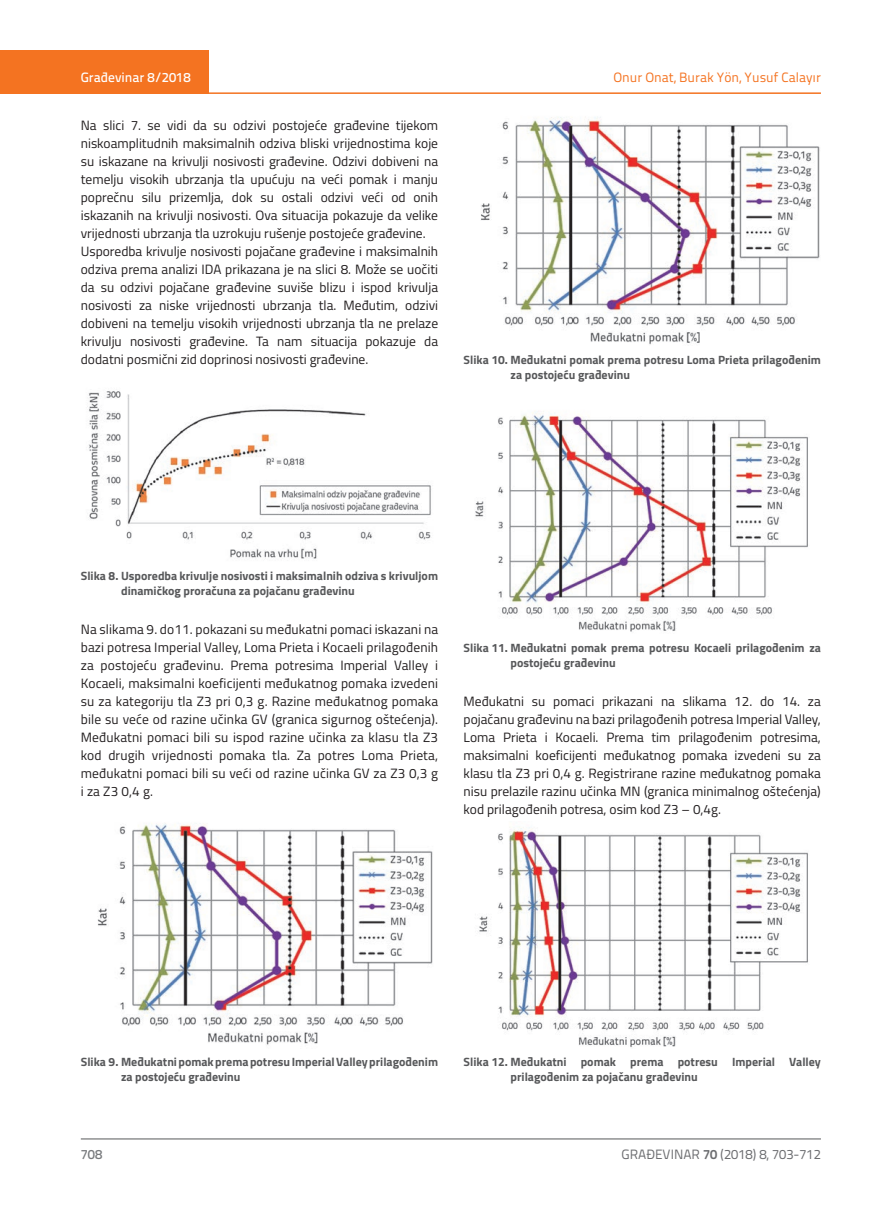
<style>
.page{position:relative;width:872px;height:1212px;background:#fff}
.page>*{position:absolute;margin:0;border:0;box-sizing:border-box;transform-origin:0 0}
.t1{font:13.5px/18px "Titillium";color:#231f20;text-align:justify}
.t2{font:13.5px "Titillium Text 22 L";color:#f47321}
.t3{font:13.5px "Titillium Text 22 L";color:#6c6d70}
.t4{font:500 13.5px "Titillium Text 22 L";color:#fff}
.t5{font:500 13.5px "Titillium Text 22 L";color:#787a7d}
.t6{font:700 12px/15px "Titillium";color:#57585a}
.s1{font-weight:700}
</style>
<div class="page">
<div style="left:0;top:50px;width:208px;height:44px;background:#f47321"></div>
<hr style="left:0;top:92px;width:821px;height:2px;background:#f47321">
<hr style="left:81px;top:1139px;width:740px;height:1px;background:#57585a">
<img style="left:87px;top:391px;width:344px;height:168px">
<img style="left:98px;top:823px;width:335px;height:222px">
<img style="left:481px;top:117px;width:339px;height:228px">
<img style="left:475px;top:411px;width:333px;height:221px">
<img style="left:479px;top:827px;width:329px;height:221px">
<p class="t4" style="left:81px;top:67px;width:111px">Građevinar 8/2018</p>
<p class="t1" style="left:81px;top:115px;width:359px;text-align:left">Na slici 7. se vidi da su odzivi postojeće građevine tijekom niskoamplitudnih maksimalnih odziva bliski vrijednostima koje su iskazane na krivulji nosivosti građevine. Odzivi dobiveni na temelju visokih ubrzanja tla upućuju na veći pomak i manju poprečnu silu prizemlja, dok su ostali odzivi veći od onih iskazanih na krivulji nosivosti. Ova situacija pokazuje da velike vrijednosti ubrzanja tla uzrokuju rušenje postojeće građevine.<br>Usporedba krivulje nosivosti pojačane građevine i maksimalnih odziva prema analizi IDA prikazana je na slici 8. Može se uočiti da su odzivi pojačane građevine suviše blizu i ispod krivulja nosivosti za niske vrijednosti ubrzanja tla. Međutim, odzivi dobiveni na temelju visokih vrijednosti ubrzanja tla ne prelaze krivulju nosivosti građevine. Ta nam situacija pokazuje da dodatni posmični zid doprinosi nosivosti građevine.</p>
<p class="t2" style="left:613px;top:68px;width:209px">Onur Onat, Burak Yön, Yusuf Calayır</p>
<p class="t6" style="left:510px;top:351px;width:312px;text-indent:-47px">Slika 10. Međukatni pomak prema potresu Loma Prieta prilagođenim za postojeću građevinu</p>
<p class="t6" style="left:121px;top:568px;width:318px;text-indent:-40px">Slika 8. Usporedba krivulje nosivosti i maksimalnih odziva s krivuljom dinamičkog proračuna za pojačanu građevinu</p>
<p class="t1" style="left:81px;top:620px;width:359px">Na slikama 9. do11. pokazani su međukatni pomaci iskazani na bazi potresa Imperial Valley, Loma Prieta i Kocaeli prilagođenih za postojeću građevinu. Prema potresima Imperial Valley i Kocaeli, maksimalni koeficijenti međukatnog pomaka izvedeni su za kategoriju tla Z3 pri 0,3 g. Razine međukatnog pomaka bile su veće od razine učinka GV (granica sigurnog oštećenja).<br>Međukatni pomaci bili su ispod razine učinka za klasu tla Z3 kod drugih vrijednosti pomaka tla. Za potres Loma Prieta, međukatni pomaci bili su veći od razine učinka GV za Z3 0,3 g i za Z3 0,4 g.</p>
<p class="t6" style="left:510px;top:640px;width:312px;text-indent:-47px">Slika 11. Međukatni pomak prema potresu Kocaeli prilagođenim za postojeću građevinu</p>
<p class="t1" style="left:463px;top:692px;width:359px">Međukatni su pomaci prikazani na slikama 12. do 14. za pojačanu građevinu na bazi prilagođenih potresa Imperial Valley, Loma Prieta i Kocaeli. Prema tim prilagođenim potresima, maksimalni koeficijenti međukatnog pomaka izvedeni su za klasu tla Z3 pri 0,4 g. Registrirane razine međukatnog pomaka nisu prelazile razinu učinka MN (granica minimalnog oštećenja) kod prilagođenih potresa, osim kod Z3 – 0,4g.</p>
<p class="t6" style="left:121px;top:1054px;width:318px;text-indent:-40px">Slika 9. Međukatni pomak prema potresu Imperial Valley prilagođenim za postojeću građevinu</p>
<p class="t6" style="left:510px;top:1054px;width:312px;text-indent:-47px">Slika 12. Međukatni pomak prema potresu Imperial Valley prilagođenim za pojačanu građevinu</p>
<p class="t5" style="left:81px;top:1144px;width:23px">708</p>
<p class="t3" style="left:621px;top:1144px;width:201px">GRAĐEVINAR <span class="s1">70</span> (2018) 8, 703-712</p>
</div>
